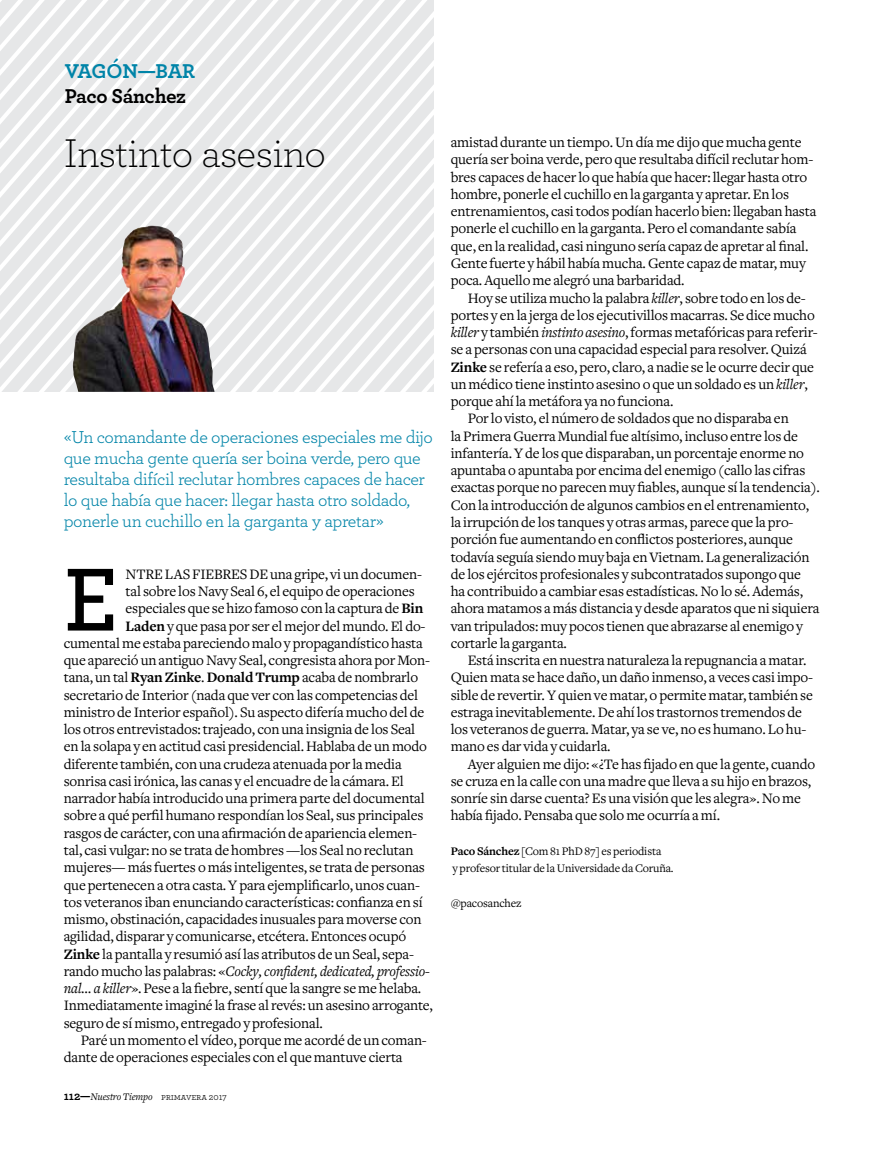
<style>
.page{position:relative;width:893px;height:1149px;background:#fff}
.page>*{position:absolute;margin:0;border:0;box-sizing:border-box;transform-origin:0 0}
.t1{font:600 93.6px "Archer";color:#000}
.t2{font:300 42px "Archer";color:#000}
.t3{font:700 21px "Archer";letter-spacing:-.025em;color:#000}
.t4{font:700 21px "Archer";letter-spacing:-.015em;color:#0084a8}
.t5{font:18px/21px "Archer";letter-spacing:-.025em;color:#0084a8}
.t6{font:15px/17.2px "Freight Text";letter-spacing:-.01em;color:#000}
.t7{font:italic 15px "Freight Text";letter-spacing:-.01em;color:#000}
.t8{font:12px/17.2px "Freight Text";letter-spacing:-.01em;color:#000}
.t9{font:italic 10.5px "Freight Text";letter-spacing:-.01em;color:#000}
.s1{font-style:italic}
.s2{font-weight:700}
.s3{font-style:normal}
.s4{font-family:"Archer";font-weight:700;font-style:normal;font-size:12px}
.s5{font-family:"Archer Book SC";font-style:normal;font-size:9.75px}
.s6{font-family:"Archer";font-style:normal;font-size:9.75px}
</style>
<div class="page">
<svg style="left:5px;top:0;width:21px;height:392px"></svg>
<svg style="left:26px;top:0;width:21px;height:392px"></svg>
<svg style="left:47px;top:0;width:21px;height:392px"></svg>
<svg style="left:68px;top:0;width:22px;height:392px"></svg>
<svg style="left:90px;top:0;width:21px;height:225px"></svg>
<svg style="left:111px;top:0;width:21px;height:225px"></svg>
<svg style="left:132px;top:0;width:21px;height:225px"></svg>
<svg style="left:153px;top:0;width:22px;height:225px"></svg>
<svg style="left:175px;top:0;width:21px;height:225px"></svg>
<svg style="left:196px;top:0;width:21px;height:392px"></svg>
<svg style="left:217px;top:0;width:21px;height:392px"></svg>
<svg style="left:238px;top:0;width:22px;height:392px"></svg>
<svg style="left:260px;top:0;width:21px;height:392px"></svg>
<svg style="left:281px;top:0;width:21px;height:392px"></svg>
<svg style="left:302px;top:0;width:21px;height:392px"></svg>
<svg style="left:323px;top:0;width:22px;height:392px"></svg>
<svg style="left:345px;top:0;width:89px;height:392px"></svg>
<img style="left:73px;top:225px;width:142px;height:167px">
<h3 class="t4" style="left:65px;top:57px;width:43px">vagón</h3>
<h3 class="t4" style="left:138px;top:57px;width:55px">—bar</h3>
<h3 class="t3" style="left:65px;top:83px;width:123px">Paco Sánchez</h3>
<h2 class="t2" style="left:64px;top:126px;width:264px">Instinto asesino</h2>
<p class="t6" style="left:451px;top:134px;width:367px">amistad durante un tiempo. Un día me dijo que mucha gente quería ser boina verde, pero que resultaba difícil reclutar hom&shy;bres capaces de hacer lo que había que hacer: llegar hasta otro hombre, ponerle el cuchillo en la garganta y apretar. En los entrenamientos, casi todos podían hacerlo bien: llegaban hasta ponerle el cuchillo en la garganta. Pero el comandante sabía que, en la realidad, casi ninguno sería capaz de apretar al final.<br>Gente fuerte y hábil había mucha. Gente capaz de matar, muy poca. Aquello me alegró una barbaridad.</p>
<p class="t6" style="left:468px;top:289px;width:340px">Hoy se utiliza mucho la palabra <span class="s1">killer</span>, sobre todo en los de-</p>
<p class="t6" style="left:451px;top:306px;width:366px">portes y en la jerga de los ejecutivillos macarras. Se dice mucho</p>
<p class="t6" style="left:451px;top:324px;width:369px"><span class="s1">killer</span> y también <span class="s1">instinto asesino</span>, formas metafóricas para referir-</p>
<p class="t6" style="left:451px;top:341px;width:357px">se a personas con una capacidad especial para resolver. Quizá</p>
<p class="t6" style="left:451px;top:358px;width:365px"><span class="s2">Zinke</span> se refería a eso, pero, claro, a nadie se le ocurre decir que</p>
<p class="t6" style="left:451px;top:375px;width:358px">un médico tiene instinto asesino o que un soldado es un <span class="s1">killer</span>,</p>
<p class="t6" style="left:451px;top:393px;width:224px">porque ahí la metáfora ya no funciona.</p>
<p class="t6" style="left:468px;top:410px;width:323px">Por lo visto, el número de soldados que no disparaba en</p>
<p class="t6" style="left:451px;top:427px;width:349px">la Primera Guerra Mundial fue altísimo, incluso entre los de</p>
<p class="t6" style="left:451px;top:444px;width:355px">infantería. Y de los que disparaban, un porcentaje enorme no</p>
<p class="t6" style="left:451px;top:462px;width:356px">apuntaba o apuntaba por encima del enemigo (callo las cifras</p>
<p class="t6" style="left:451px;top:479px;width:371px">exactas porque no parecen muy fiables, aunque sí la tendencia).</p>
<p class="t6" style="left:451px;top:496px;width:360px">Con la introducción de algunos cambios en el entrenamiento,</p>
<p class="t6" style="left:451px;top:513px;width:344px">la irrupción de los tanques y otras armas, parece que la pro-</p>
<p class="t6" style="left:451px;top:531px;width:344px">porción fue aumentando en conflictos posteriores, aunque</p>
<p class="t6" style="left:451px;top:548px;width:360px">todavía seguía siendo muy baja en Vietnam. La generalización</p>
<p class="t6" style="left:451px;top:565px;width:352px">de los ejércitos profesionales y subcontratados supongo que</p>
<p class="t6" style="left:451px;top:582px;width:354px">ha contribuido a cambiar esas estadísticas. No lo sé. Además,</p>
<p class="t6" style="left:451px;top:600px;width:370px">ahora matamos a más distancia y desde aparatos que ni siquiera</p>
<p class="t6" style="left:451px;top:617px;width:354px">van tripulados: muy pocos tienen que abrazarse al enemigo y</p>
<p class="t6" style="left:451px;top:634px;width:118px">cortarle la garganta.</p>
<p class="t6" style="left:468px;top:651px;width:340px">Está inscrita en nuestra naturaleza la repugnancia a matar.</p>
<p class="t6" style="left:451px;top:669px;width:364px">Quien mata se hace daño, un daño inmenso, a veces casi impo-</p>
<p class="t6" style="left:451px;top:686px;width:364px">sible de revertir. Y quien ve matar, o permite matar, también se</p>
<p class="t6" style="left:451px;top:703px;width:353px">estraga inevitablemente. De ahí los trastornos tremendos de</p>
<p class="t6" style="left:451px;top:720px;width:357px">los veteranos de guerra. Matar, ya se ve, no es humano. Lo hu-</p>
<p class="t6" style="left:451px;top:738px;width:161px">mano es dar vida y cuidarla.</p>
<p class="t6" style="left:468px;top:755px;width:349px">Ayer alguien me dijo: «¿Te has fijado en que la gente, cuando</p>
<p class="t6" style="left:451px;top:772px;width:362px">se cruza en la calle con una madre que lleva a su hijo en brazos,</p>
<p class="t6" style="left:451px;top:789px;width:352px">sonríe sin darse cuenta? Es una visión que les alegra». No me</p>
<p class="t6" style="left:451px;top:807px;width:271px">había fijado. Pensaba que solo me ocurría a mí.</p>
<p class="t8" style="left:451px;top:842px;width:224px"><span class="s2">Paco Sánchez</span> [Com 81 PhD 87] es periodista<br>y profesor titular de la Universidade da Coruña.</p>
<p class="t8" style="left:451px;top:894px;width:72px">@pacosanchez</p>
<p class="t5" style="left:64px;top:426px;width:371px">«Un comandante de operaciones especiales me dijo que mucha gente quería ser boina verde, pero que resultaba difícil reclutar hombres capaces de hacer lo que había que hacer: llegar hasta otro soldado, ponerle un cuchillo en la garganta y apretar»</p>
<h1 class="t1" style="left:64px;top:540px;width:56px">E</h1>
<p class="t6" style="left:126px;top:565px;width:298px">NTRE LAS FIEBRES DE una gripe, vi un documen-</p>
<p class="t6" style="left:126px;top:582px;width:291px">tal sobre los Navy Seal 6, el equipo de operaciones</p>
<p class="t6" style="left:126px;top:600px;width:299px">especiales que se hizo famoso con la captura de <span class="s2">Bin</span></p>
<p class="t6" style="left:126px;top:617px;width:301px"><span class="s2">Laden</span> y que pasa por ser el mejor del mundo. El do-</p>
<p class="t6" style="left:64px;top:634px;width:361px">cumental me estaba pareciendo malo y propagandístico hasta</p>
<p class="t6" style="left:64px;top:651px;width:368px">que apareció un antiguo Navy Seal, congresista ahora por Mon-</p>
<p class="t6" style="left:64px;top:669px;width:356px">tana, un tal <span class="s2">Ryan Zinke</span>. <span class="s2">Donald Trump</span> acaba de nombrarlo</p>
<p class="t6" style="left:64px;top:686px;width:356px">secretario de Interior (nada que ver con las competencias del</p>
<p class="t6" style="left:64px;top:703px;width:362px">ministro de Interior español). Su aspecto difería mucho del de</p>
<p class="t6" style="left:64px;top:720px;width:353px">los otros entrevistados: trajeado, con una insignia de los Seal</p>
<p class="t6" style="left:64px;top:738px;width:365px">en la solapa y en actitud casi presidencial. Hablaba de un modo</p>
<p class="t6" style="left:64px;top:755px;width:339px">diferente también, con una crudeza atenuada por la media</p>
<p class="t6" style="left:64px;top:772px;width:342px">sonrisa casi irónica, las canas y el encuadre de la cámara. El</p>
<p class="t6" style="left:64px;top:789px;width:363px">narrador había introducido una primera parte del documental</p>
<p class="t6" style="left:64px;top:807px;width:361px">sobre a qué perfil humano respondían los Seal, sus principales</p>
<p class="t6" style="left:64px;top:824px;width:355px">rasgos de carácter, con una afirmación de apariencia elemen-</p>
<p class="t6" style="left:64px;top:841px;width:351px">tal, casi vulgar: no se trata de hombres —los Seal no reclutan</p>
<p class="t6" style="left:64px;top:858px;width:363px">mujeres— más fuertes o más inteligentes, se trata de personas</p>
<p class="t6" style="left:64px;top:876px;width:358px">que pertenecen a otra casta. Y para ejemplificarlo, unos cuan-</p>
<p class="t6" style="left:64px;top:893px;width:360px">tos veteranos iban enunciando características: confianza en sí</p>
<p class="t6" style="left:64px;top:910px;width:359px">mismo, obstinación, capacidades inusuales para moverse con</p>
<p class="t6" style="left:64px;top:927px;width:344px">agilidad, disparar y comunicarse, etcétera. Entonces ocupó</p>
<p class="t6" style="left:64px;top:945px;width:352px"><span class="s2">Zinke</span> la pantalla y resumió así las atributos de un Seal, sepa-</p>
<p class="t7" style="left:64px;top:962px;width:368px"><span class="s3">rando mucho las palabras: «</span>Cocky, confident, dedicated, professio-</p>
<p class="t6" style="left:64px;top:979px;width:359px"><span class="s1">nal… a killer</span>». Pese a la fiebre, sentí que la sangre se me helaba.</p>
<p class="t6" style="left:64px;top:996px;width:371px">Inmediatamente imaginé la frase al revés: un asesino arrogante,</p>
<p class="t6" style="left:64px;top:1014px;width:261px">seguro de sí mismo, entregado y profesional.</p>
<p class="t6" style="left:81px;top:1031px;width:348px">Paré un momento el vídeo, porque me acordé de un coman-</p>
<p class="t6" style="left:64px;top:1048px;width:340px">dante de operaciones especiales con el que mantuve cierta</p>
<p class="t9" style="left:64px;top:1090px;width:164px"><span class="s4">112—</span>Nuestro Tiempo <span class="s5">primavera</span> <span class="s6">2017</span></p>
</div>
